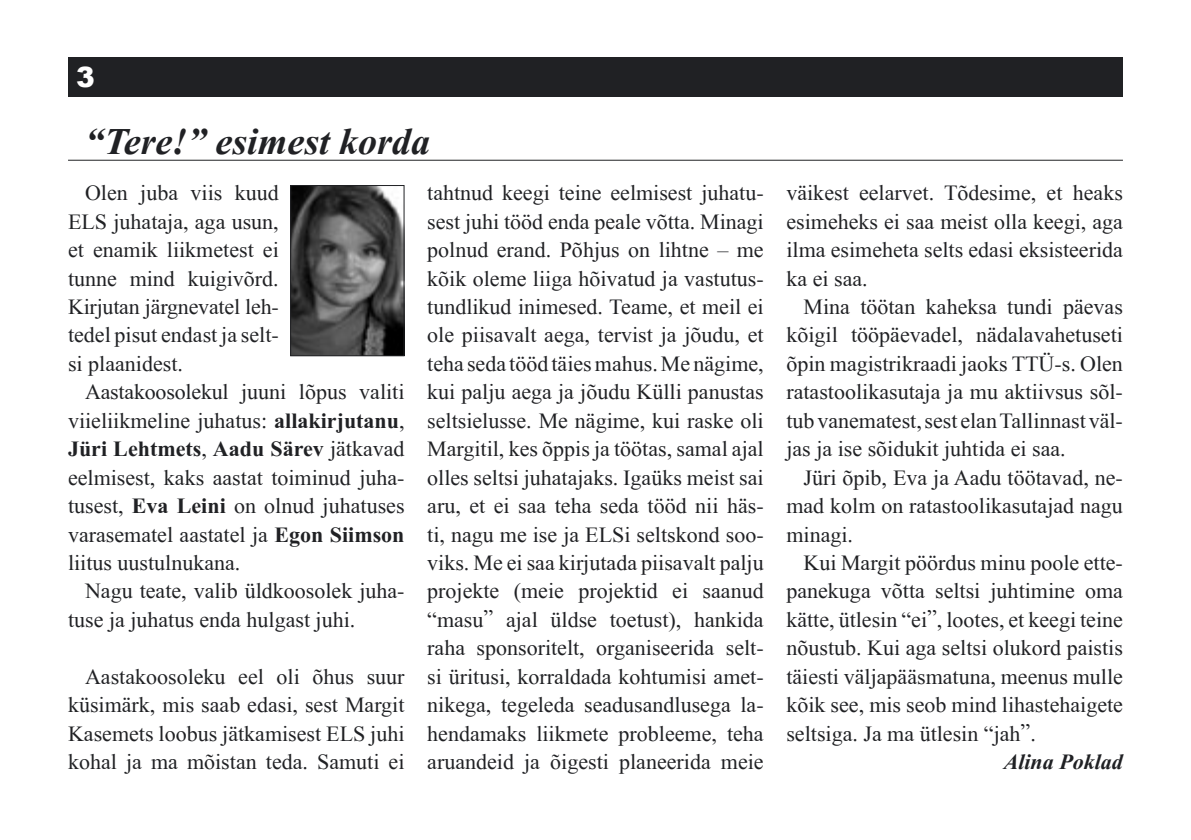
<style>
.page{position:relative;width:1191px;height:840px;background:#fff}
.page>*{position:absolute;margin:0;border:0;box-sizing:border-box;transform-origin:0 0}
.Esimene_peal{font:italic 700 38px "EE Times New Roman";color:#202124}
.Põhitekst{font:900 28px "Arial";color:#fff}
.Põhitekst-2{font:22px/28.4px "EE Times New Roman";color:#202124;text-align:justify}
.Põhitekst-3{font:italic 700 22px "EE Times New Roman";color:#202124}
.s1{font-weight:700}
</style>
<div class="page">
<div style="left:68px;top:57px;width:1055px;height:39px;background:#202124"></div>
<img style="left:292px;top:187px;width:110px;height:167px">
<div style="left:290px;top:185px;width:114px;height:171px;border:1px solid #202124"></div>
<hr style="left:68px;top:160px;width:1055px;height:1px;background:#202124">
<p class="Põhitekst" style="left:76px;top:57px;width:20px">3</p>
<p class="Esimene_peal" style="left:85px;top:120px;width:346px">“Tere!” esimest korda</p>
<p class="Põhitekst-2" style="left:68px;top:179px;width:212px;text-indent:17px">Olen juba viis kuud ELS juhataja, aga usun, et enamik liikmetest ei tunne mind kuigivõrd.<br>Kirjutan järgnevatel leh&shy;tedel pisut endast ja selt&shy;si plaanidest.</p>
<p class="Põhitekst-2" style="left:68px;top:377px;width:338px;text-indent:17px">Aastakoosolekul juuni lõpus valiti viieliikmeline juhatus: <span class="s1">allakirjutanu</span>, <span class="s1">Jüri Lehtmets</span>, <span class="s1">Aadu Särev</span> jätkavad eelmisest, kaks aastat toiminud juha&shy;tusest, <span class="s1">Eva Leini</span> on olnud juhatuses varasematel aastatel ja <span class="s1">Egon Siimson </span>liitus uustulnukana.</p>
<p class="Põhitekst-2" style="left:68px;top:576px;width:338px;text-indent:17px">Nagu teate, valib üldkoosolek juha&shy;tuse ja juhatus enda hulgast juhi.</p>
<p class="Põhitekst-2" style="left:68px;top:661px;width:338px;text-indent:17px">Aastakoosoleku eel oli õhus suur küsimärk, mis saab edasi, sest Margit Kasemets loobus jätkamisest ELS juhi kohal ja ma mõistan teda. Samuti ei</p>
<p class="Põhitekst-2" style="left:427px;top:179px;width:338px">tahtnud keegi teine eelmisest juhatu&shy;sest juhi tööd enda peale võtta. Minagi polnud erand. Põhjus on lihtne – me kõik oleme liiga hõivatud ja vastutus&shy;tundlikud inimesed. Teame, et meil ei ole piisavalt aega, tervist ja jõudu, et teha seda tööd täies mahus. Me nägime, kui palju aega ja jõudu Külli panustas seltsielusse. Me nägime, kui raske oli Margitil, kes õppis ja töötas, samal ajal olles seltsi juhatajaks. Igaüks meist sai aru, et ei saa teha seda tööd nii häs&shy;ti, nagu me ise ja ELSi seltskond soo&shy;viks. Me ei saa kirjutada piisavalt palju projekte (meie projektid ei saanud “masu” ajal üldse toetust), hankida raha sponsoritelt, organiseerida selt&shy;si üritusi, korraldada kohtumisi amet&shy;nikega, tegeleda seadusandlusega la&shy;hendamaks liikmete probleeme, teha aruandeid ja õigesti planeerida meie</p>
<p class="Põhitekst-2" style="left:786px;top:179px;width:338px">väikest eelarvet. Tõdesime, et heaks esimeheks ei saa meist olla keegi, aga ilma esimeheta selts edasi eksisteerida ka ei saa.</p>
<p class="Põhitekst-2" style="left:786px;top:292px;width:338px;text-indent:17px">Mina töötan kaheksa tundi päevas kõigil tööpäevadel, nädalavahetuseti õpin magistrikraadi jaoks TTÜ-s. Olen ratastoolikasutaja ja mu aktiivsus sõl&shy;tub vanematest, sest elan Tallinnast väl&shy;jas ja ise sõidukit juhtida ei saa.</p>
<p class="Põhitekst-2" style="left:786px;top:463px;width:338px;text-indent:17px">Jüri õpib, Eva ja Aadu töötavad, ne&shy;mad kolm on ratastoolikasutajad nagu minagi.</p>
<p class="Põhitekst-2" style="left:786px;top:548px;width:338px;text-indent:17px">Kui Margit pöördus minu poole ette&shy;panekuga võtta seltsi juhtimine oma kätte, ütlesin “ei”, lootes, et keegi teine nõustub. Kui aga seltsi olukord paistis täiesti väljapääsmatuna, meenus mulle kõik see, mis seob mind lihastehaigete seltsiga. Ja ma ütlesin “jah”.</p>
<p class="Põhitekst-3" style="left:1003px;top:749px;width:121px">Alina Poklad</p>
</div>
